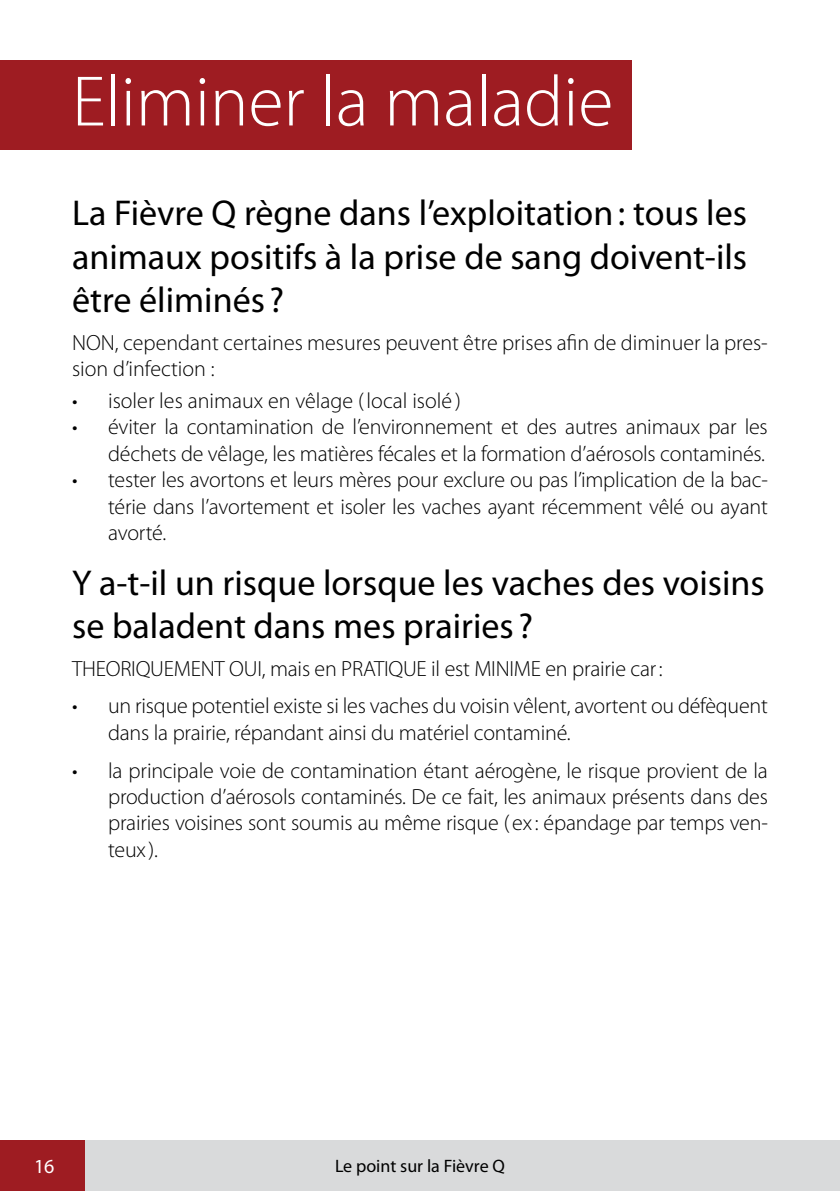
<style>
.page{position:relative;width:840px;height:1191px;background:#fff}
.page>*{position:absolute;margin:0;border:0;box-sizing:border-box;transform-origin:0 0}
.t1{font:300 72px "Myriad Pro";color:#fff}
.t2{font:36px/43.2px "Myriad Pro";color:#000;text-align:justify}
.t3{font:300 22px/26.4px "Myriad Pro";letter-spacing:-.01em;color:#000}
.t4{font:20px "Myriad Pro";color:#fff}
.t5{font:18px "Myriad Pro";color:#000}
</style>
<div class="page">
<div style="left:0;top:1140px;width:839px;height:51px;background:#d9dadb"></div>
<div style="left:0;top:1140px;width:85px;height:51px;background:#9e1c22"></div>
<div style="left:0;top:60px;width:631px;height:90px;background:#9e1c22"></div>
<h1 class="t1" style="left:72px;top:58px;width:542px">Eliminer la maladie</h1>
<h2 class="t2" style="left:72px;top:191px;width:676px">La Fièvre Q règne dans l’exploitation: tous les animaux positifs à la prise de sang doivent-ils être éliminés ?</h2>
<p class="t3" style="left:72px;top:329px;width:697px">NON, cependant certaines mesures peuvent être prises afin de diminuer la pres&shy;sion d’infection :</p>
<p class="t3" style="left:72px;top:387px;width:390px">• isoler les animaux en vêlage (local isolé )</p>
<p class="t3" style="left:72px;top:414px;width:697px;text-align:right">• éviter la contamination de l’environnement et des autres animaux par les déchets de vêlage, les matières fécales et la formation d’aérosols contaminés.</p>
<p class="t3" style="left:108px;top:466px;width:661px;text-align:justify;text-indent:-36px">• tester les avortons et leurs mères pour exclure ou pas l’implication de la bac&shy;térie dans l’avortement et isoler les vaches ayant récemment vêlé ou ayant avorté.</p>
<h2 class="t2" style="left:72px;top:560px;width:693px">Y a-t-il un risque lorsque les vaches des voisins se baladent dans mes prairies ?</h2>
<p class="t3" style="left:72px;top:655px;width:591px">THEORIQUEMENT OUI, mais en PRATIQUE il est MINIME en prairie car:</p>
<p class="t3" style="left:108px;top:692px;width:661px;text-indent:-36px">• un risque potentiel existe si les vaches du voisin vêlent, avortent ou défèquent dans la prairie, répandant ainsi du matériel contaminé.</p>
<p class="t3" style="left:108px;top:757px;width:661px;text-align:justify;text-indent:-36px">• la principale voie de contamination étant aérogène, le risque provient de la production d’aérosols contaminés. De ce fait, les animaux présents dans des prairies voisines sont soumis au même risque (ex : épandage par temps ven&shy;teux ).</p>
<p class="t4" style="left:34px;top:1153px;width:22px">16</p>
<p class="t5" style="left:335px;top:1154px;width:171px">Le point sur la Fièvre Q</p>
</div>
